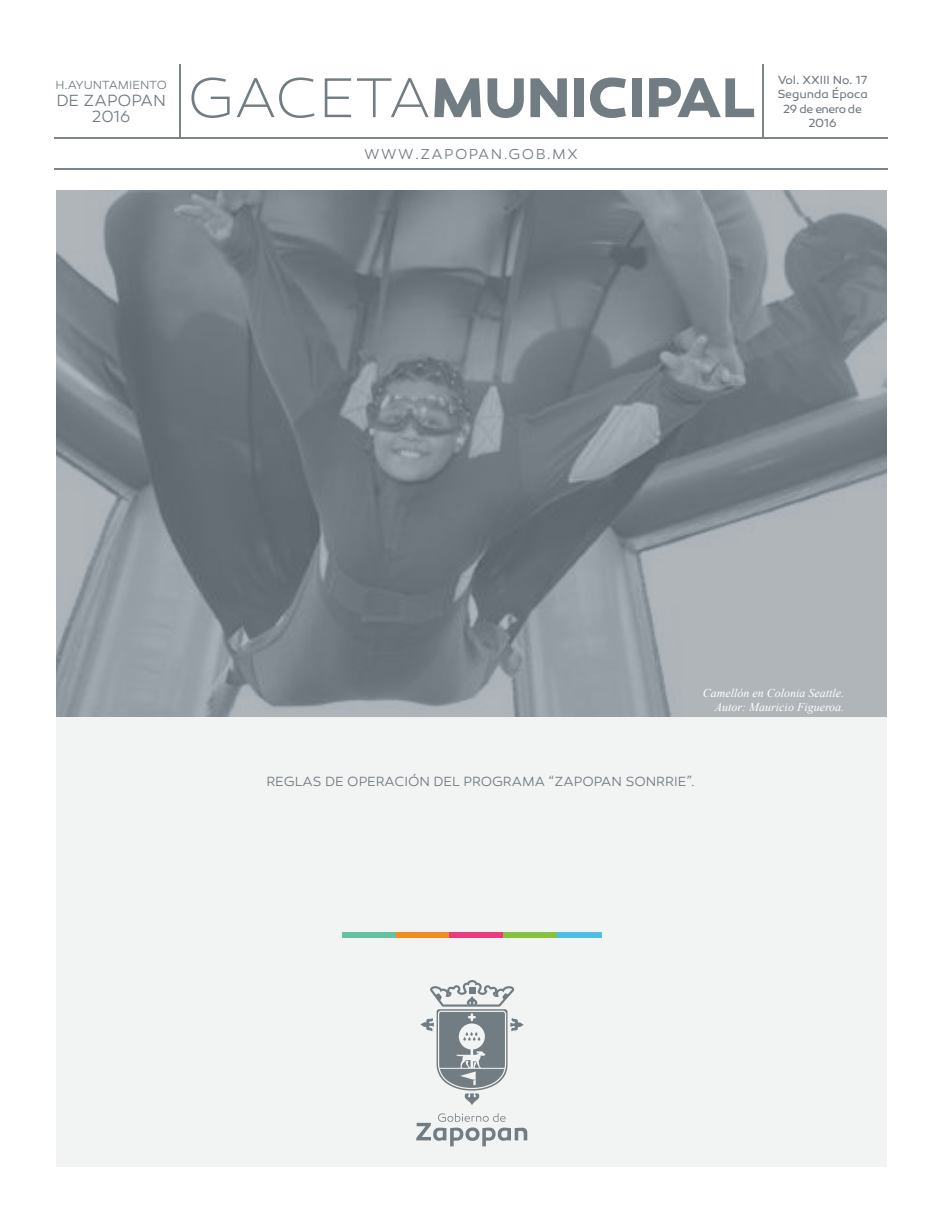
<style>
.page{position:relative;width:940px;height:1210px;background:#fff}
.page>*{position:absolute;margin:0;border:0;box-sizing:border-box;transform-origin:0 0}
.t1{font:700 57px "Canaro";color:#717d83}
.t2{font:300 16.5px/16.5px "Canaro";letter-spacing:-.005em;color:#717d83;text-align:center}
.t3{font:300 14.7px "Canaro";letter-spacing:.1em;color:#717d83}
.t4{font:300 13.5px "Canaro";letter-spacing:-.005em;color:#6f7980}
.t5{font:italic 12px/14.4px "Times New Roman";color:#fff;text-align:right}
.t6{font:12px/14.4px "Canaro";letter-spacing:-.005em;color:#6f7980;text-align:center}
.t7{font:300 12px "Canaro";letter-spacing:-.005em;color:#717d83}
.s1{font-weight:200}
</style>
<div class="page">
<div style="left:57px;top:640px;width:829px;height:526px;background:#f2f3f3"></div>
<svg style="left:420px;top:980px;width:103px;height:124px"></svg>
<svg style="left:416px;top:1113px;width:111px;height:33px"></svg>
<div style="left:449px;top:931px;width:54px;height:6px;background:#eb3b80"></div>
<div style="left:395px;top:931px;width:54px;height:6px;background:#f28e1f"></div>
<div style="left:341px;top:931px;width:54px;height:6px;background:#66c1a1"></div>
<div style="left:557px;top:931px;width:44px;height:6px;background:#4dbee7"></div>
<div style="left:503px;top:931px;width:54px;height:6px;background:#86c23f"></div>
<hr style="left:54px;top:137px;width:834px;height:2px;background:#7c858c">
<hr style="left:54px;top:168px;width:834px;height:2px;background:#7c858c">
<hr style="left:179px;top:64px;width:2px;height:74px;background:#7c858c">
<hr style="left:762px;top:64px;width:2px;height:74px;background:#7c858c">
<img style="left:57px;top:190px;width:829px;height:526px">
<p class="t7" style="left:55px;top:78px;width:113px">H.AYUNTAMIENTO</p>
<h2 class="t2" style="left:56px;top:92px;width:111px">DE ZAPOPAN<br>2016</h2>
<h1 class="t1" style="left:187px;top:62px;width:569px"><span class="s1">GACETA</span>MUNICIPAL</h1>
<p class="t3" style="left:364px;top:145px;width:215px">WWW.ZAPOPAN.GOB.MX</p>
<p class="t6" style="left:777px;top:73px;width:92px">Vol. XXIII No. 17<br>Segunda Época<br>29 de enero de<br>2016</p>
<p class="t5" style="left:702px;top:685px;width:143px">Camellón en Colonia Seattle.<br>Autor: Mauricio Figueroa.</p>
<p class="t4" style="left:266px;top:773px;width:430px">REGLAS DE OPERACIÓN DEL PROGRAMA “ZAPOPAN SONRRIE”.</p>
</div>
